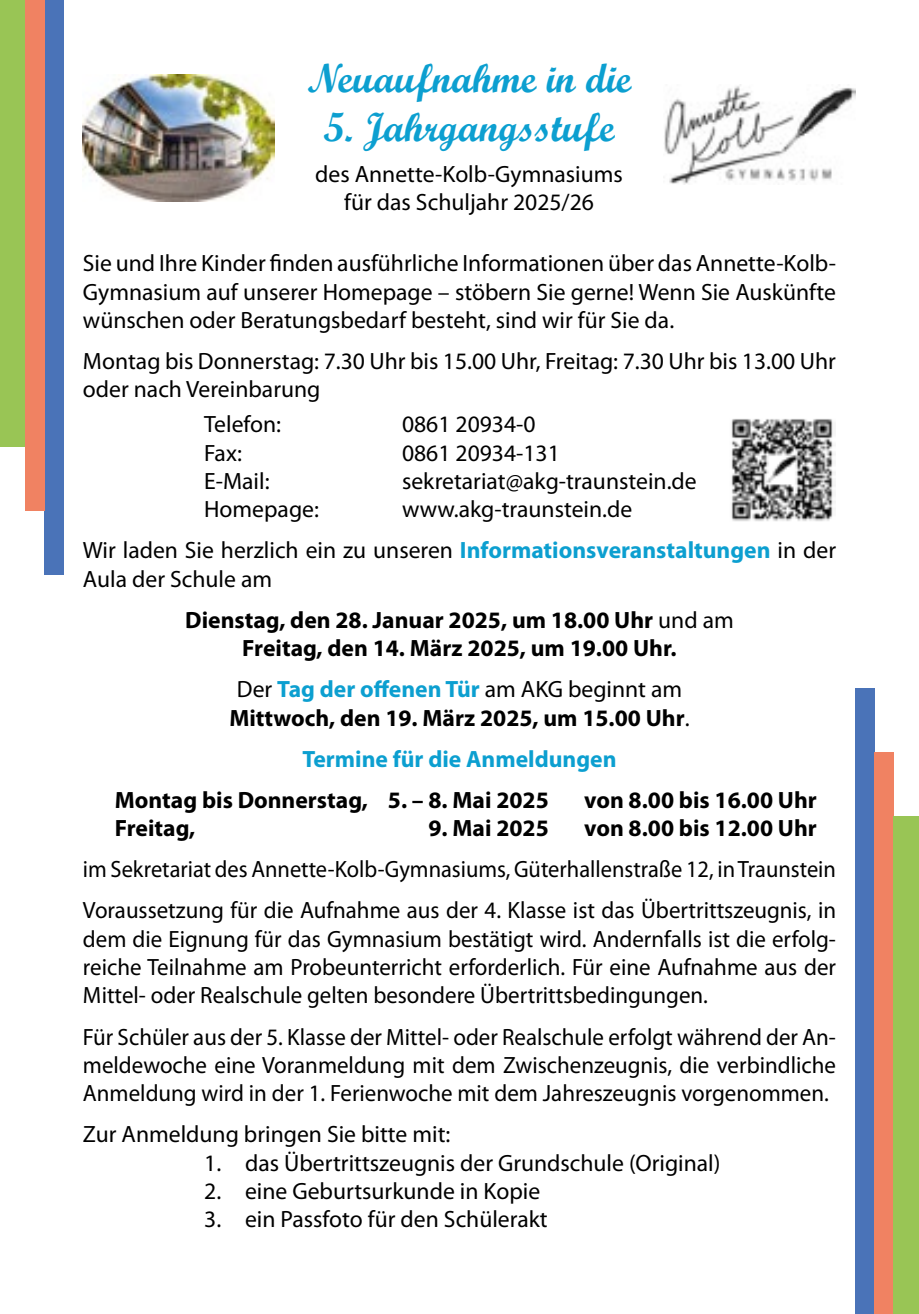
<style>
.page{position:relative;width:919px;height:1314px;background:#fff}
.page>*{position:absolute;margin:0;border:0;box-sizing:border-box;transform-origin:0 0}
.t1{font:40.5px "Script MT Bold";color:#0c9fd0}
.t2{font:23.62px/28.3px "Myriad Pro";color:#000;text-align:justify}
.t3{font:700 23.62px/41.2px "Myriad Pro";color:#000}
.t4{font:23.62px/41.2px "Myriad Pro";color:#000;scale:.95 1}
.s1{font-weight:700;color:#0c9fd0}
.s2{font-weight:400}
.s3{color:#0c9fd0}
</style>
<div class="page">
<div style="left:0;top:0;width:26px;height:446px;background:#99c555"></div>
<div style="left:855px;top:689px;width:19px;height:625px;background:#4a73b8"></div>
<div style="left:874px;top:753px;width:19px;height:561px;background:#f08262"></div>
<div style="left:893px;top:816px;width:25px;height:498px;background:#99c555"></div>
<div style="left:45px;top:0;width:19px;height:574px;background:#4a73b8"></div>
<div style="left:26px;top:0;width:19px;height:510px;background:#f08262"></div>
<img style="left:83px;top:74px;width:191px;height:128px">
<img style="left:664px;top:85px;width:191px;height:100px">
<img style="left:731px;top:419px;width:104px;height:102px">
<h1 class="t1" style="left:307px;top:53px;width:326px">Neuaufnahme in die</h1>
<h1 class="t1" style="left:323px;top:102px;width:293px">5. Jahrgangsstufe</h1>
<p class="t2" style="left:315px;top:159px;width:309px;text-align:center">des Annette-Kolb-Gymnasiums für das Schuljahr 2025/26</p>
<p class="t2" style="left:83px;top:249px;width:754px">Sie und Ihre Kinder finden ausführliche Informationen über das Annette-Kolb-Gymnasium auf unserer Homepage – stöbern Sie gerne! Wenn Sie Auskünfte wünschen oder Beratungsbedarf besteht, sind wir für Sie da.</p>
<p class="t2" style="left:83px;top:347px;width:754px">Montag bis Donnerstag: 7.30 Uhr bis 15.00 Uhr, Freitag: 7.30 Uhr bis 13.00 Uhr oder nach Vereinbarung</p>
<p class="t2" style="left:204px;top:410px;width:78px">Telefon:</p>
<p class="t2" style="left:402px;top:410px;width:135px">0861 20934-0</p>
<p class="t2" style="left:204px;top:438px;width:39px">Fax:</p>
<p class="t2" style="left:402px;top:438px;width:159px">0861 20934-131</p>
<p class="t2" style="left:204px;top:466px;width:67px">E-Mail:</p>
<p class="t2" style="left:402px;top:466px;width:296px">sekretariat@akg-traunstein.de</p>
<p class="t2" style="left:204px;top:495px;width:116px">Homepage:</p>
<p class="t2" style="left:83px;top:488px;width:754px;line-height:41.2px;text-indent:319px">www.akg-traunstein.de<br>Wir laden Sie herzlich ein zu unseren <span class="s1">Informationsveranstaltungen</span> in der</p>
<p class="t3" style="left:185px;top:557px;width:550px;text-indent:-102px"><span class="s2">Aula der Schule am<br></span>Dienstag, den 28. Januar 2025, um 18.00 Uhr <span class="s2">und am</span></p>
<p class="t3" style="left:237px;top:627px;width:446px">Freitag, den 14. März 2025, um 19.00 Uhr.<br><span class="s2">Der</span> <span class="s3">Tag der offenen Tür</span> <span class="s2">am AKG beginnt am</span></p>
<p class="t3" style="left:229px;top:696px;width:461px;text-align:center">Mittwoch, den 19. März 2025, um 15.00 Uhr<span class="s2">.<br></span><span class="s3">Termine für die Anmeldungen</span></p>
<p class="t3" style="left:115px;top:778px;width:435px">Montag bis Donnerstag, 5. – 8. Mai 2025</p>
<p class="t3" style="left:584px;top:778px;width:234px">von 8.00 bis 16.00 Uhr</p>
<p class="t3" style="left:115px;top:807px;width:82px">Freitag,</p>
<p class="t3" style="left:428px;top:807px;width:122px">9. Mai 2025</p>
<p class="t3" style="left:584px;top:807px;width:234px">von 8.00 bis 12.00 Uhr</p>
<p class="t4" style="left:83px;top:848px;width:794px">im Sekretariat des Annette-Kolb-Gymnasiums, Güterhallenstraße 12, in Traunstein<br>Voraussetzung für die Aufnahme aus der 4. Klasse ist das Übertrittszeugnis, in</p>
<p class="t2" style="left:83px;top:924px;width:754px">dem die Eignung für das Gymnasium bestätigt wird. Andernfalls ist die erfolg&shy;reiche Teilnahme am Probeunterricht erforderlich. Für eine Aufnahme aus der Mittel- oder Realschule gelten besondere Übertrittsbedingungen.</p>
<p class="t2" style="left:83px;top:1022px;width:754px">Für Schüler aus der 5. Klasse der Mittel- oder Realschule erfolgt während der An&shy;meldewoche eine Voranmeldung mit dem Zwischenzeugnis, die verbindliche Anmeldung wird in der 1. Ferienwoche mit dem Jahreszeugnis vorgenommen.</p>
<p class="t2" style="left:83px;top:1120px;width:369px">Zur Anmeldung bringen Sie bitte mit:</p>
<p class="t2" style="left:204px;top:1148px;width:518px">1. das Übertrittszeugnis der Grundschule (Original)</p>
<p class="t2" style="left:204px;top:1177px;width:337px">2. eine Geburtsurkunde in Kopie</p>
<p class="t2" style="left:204px;top:1205px;width:345px">3. ein Passfoto für den Schülerakt</p>
</div>
